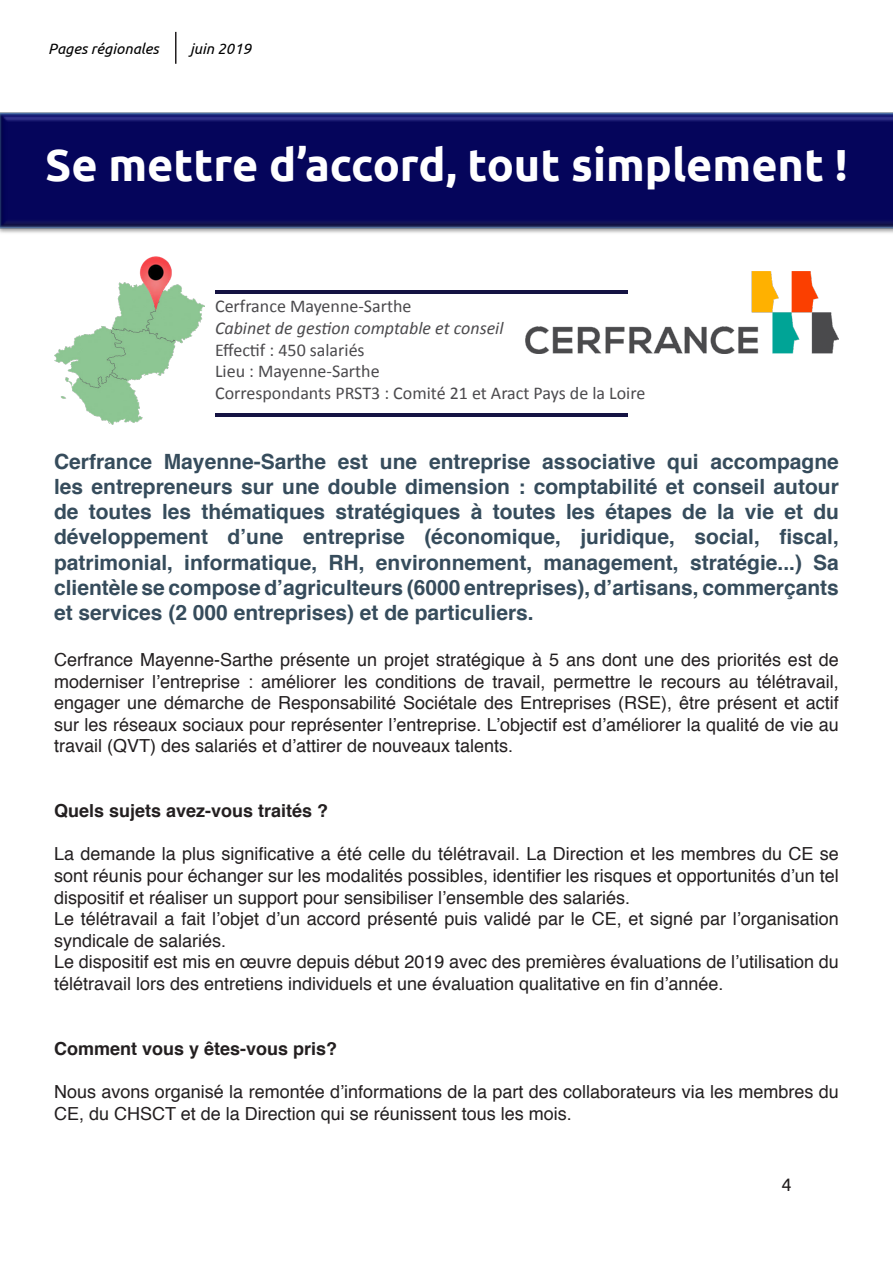
<style>
.page{position:relative;width:893px;height:1263px;background:#fff}
.page>*{position:absolute;margin:0;border:0;box-sizing:border-box;transform-origin:0 0}
.t1{font:700 45px "Ubuntu";color:#fff}
.t2{font:700 21px/25.2px "Helvetica";color:#364c5c;text-align:justify}
.t3{font:18px/21.6px "Helvetica";color:#231f20}
.t4{font:18px "Calibri";color:#4b4a4d}
.t5{font:700 18px "Helvetica";color:#231f20}
.t6{font:italic 18px "Calibri";color:#4b4a4d}
.t7{font:18px "Ubuntu";color:#231f20}
.t8{font:italic 15px "Ubuntu";color:#000}
</style>
<div class="page">
<hr style="left:175px;top:32px;width:1px;height:32px;background:#231f20">
<img style="left:0;top:112px;width:893px;height:121px">
<hr style="left:215px;top:290px;width:413px;height:3px;background:#151343">
<img style="left:54px;top:282px;width:150px;height:142px">
<hr style="left:215px;top:414px;width:413px;height:3px;background:#151343">
<img style="left:133px;top:256px;width:45px;height:57px">
<img style="left:526px;top:272px;width:313px;height:82px">
<p class="t8" style="left:48px;top:40px;width:112px">Pages régionales</p>
<p class="t8" style="left:190px;top:40px;width:63px">juin 2019</p>
<p class="t1" style="left:45px;top:138px;width:804px">Se mettre d’accord, tout simplement !</p>
<p class="t4" style="left:215px;top:295px;width:198px">Cerfrance Mayenne-Sarthe</p>
<p class="t6" style="left:215px;top:317px;width:290px">Cabinet de gestion comptable et conseil</p>
<p class="t4" style="left:215px;top:338px;width:151px">Effectif : 450 salariés</p>
<p class="t4" style="left:215px;top:360px;width:166px">Lieu : Mayenne-Sarthe</p>
<p class="t4" style="left:215px;top:382px;width:432px">Correspondants PRST3 : Comité 21 et Aract Pays de la Loire</p>
<p class="t2" style="left:54px;top:449px;width:786px">Cerfrance Mayenne-Sarthe est une entreprise associative qui accompagne les entrepreneurs sur une double dimension : comptabilité et conseil autour de toutes les thématiques stratégiques à toutes les étapes de la vie et du développement d’une entreprise (économique, juridique, social, fiscal, patrimonial, informatique, RH, environnement, management, stratégie...) Sa clientèle se compose d’agriculteurs (6000 entreprises), d’artisans, commerçants et services (2 000 entreprises) et de particuliers.</p>
<p class="t3" style="left:54px;top:649px;width:786px;text-align:justify">Cerfrance Mayenne-Sarthe présente un projet stratégique à 5 ans dont une des priorités est de moderniser l’entreprise : améliorer les conditions de travail, permettre le recours au télétravail, engager une démarche de Responsabilité Sociétale des Entreprises (RSE), être présent et actif sur les réseaux sociaux pour représenter l’entreprise. L’objectif est d’améliorer la qualité de vie au travail (QVT) des salariés et d’attirer de nouveaux talents.</p>
<p class="t5" style="left:54px;top:796px;width:276px">Quels sujets avez-vous traités ?</p>
<p class="t3" style="left:54px;top:844px;width:786px;text-align:justify">La demande la plus significative a été celle du télétravail. La Direction et les membres du CE se sont réunis pour échanger sur les modalités possibles, identifier les risques et opportunités d’un tel dispositif et réaliser un support pour sensibiliser l’ensemble des salariés.</p>
<p class="t3" style="left:54px;top:908px;width:786px">Le télétravail a fait l’objet d’un accord présenté puis validé par le CE, et signé par l’organisation syndicale de salariés.</p>
<p class="t3" style="left:54px;top:952px;width:786px">Le dispositif est mis en œuvre depuis début 2019 avec des premières évaluations de l’utilisation du télétravail lors des entretiens individuels et une évaluation qualitative en fin d’année.</p>
<p class="t5" style="left:54px;top:1034px;width:285px">Comment vous y êtes-vous pris?</p>
<p class="t3" style="left:54px;top:1081px;width:786px">Nous avons organisé la remontée d’informations de la part des collaborateurs via les membres du<br>CE, du CHSCT et de la Direction qui se réunissent tous les mois.</p>
<p class="t7" style="left:781px;top:1173px;width:12px">4</p>
</div>
